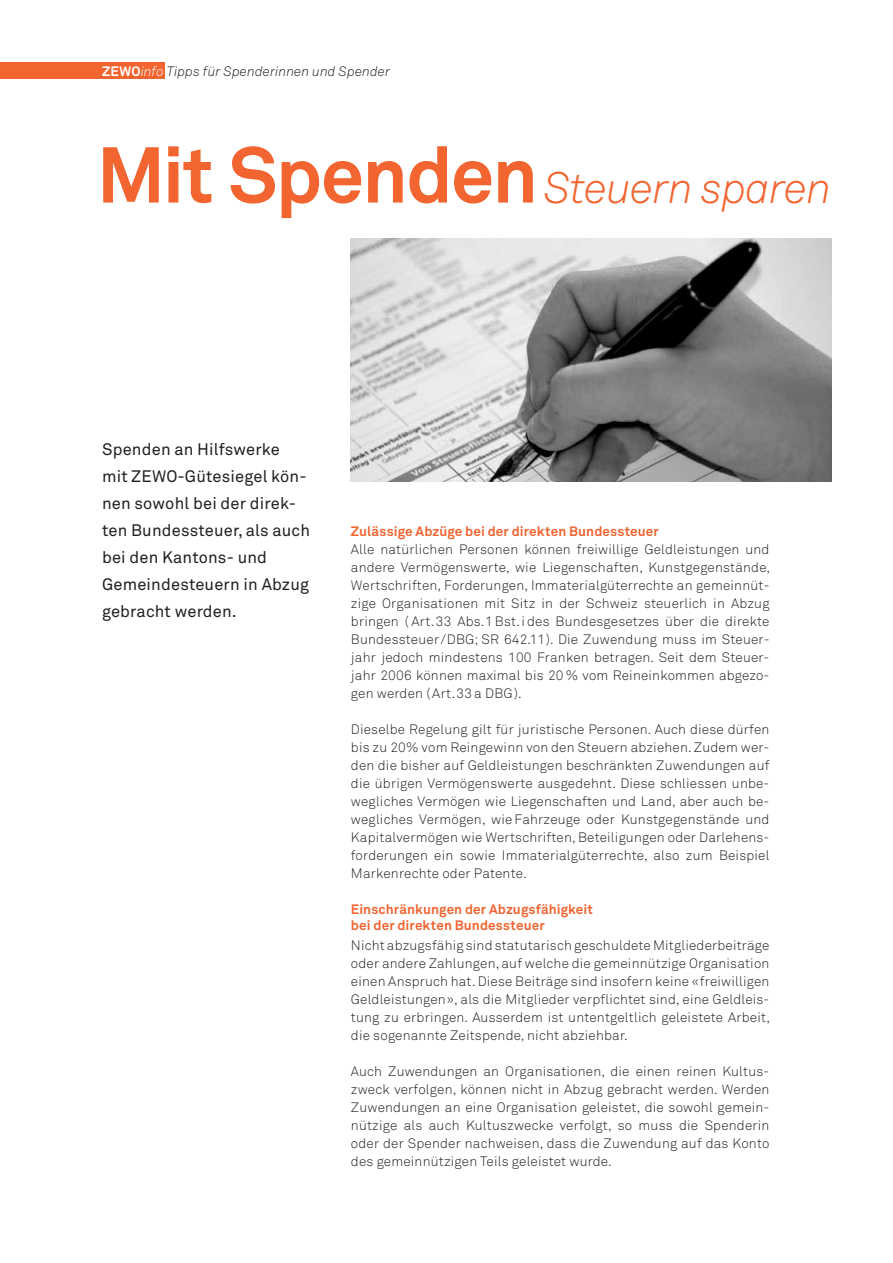
<style>
.page{position:relative;width:893px;height:1263px;background:#fff}
.page>*{position:absolute;margin:0;border:0;box-sizing:border-box;transform-origin:0 0}
.t1{font:italic 300 43.5px "Akkurat Std";letter-spacing:-.02em;color:#f26430}
.t2{font:16.5px/27px "Akkurat Std";letter-spacing:.01em;color:#231f20}
.t3{font:300 13.5px/18px "Akkurat Std";letter-spacing:.015em;color:#231f20;text-align:justify}
.t4{font:700 13.5px/16.2px "Akkurat Std";letter-spacing:.01em;color:#f26430}
.t5{font:italic 300 13.5px "Akkurat Std";letter-spacing:.005em;color:#231f20}
.s1{font-weight:700;font-style:normal;color:#fff}
.s2{color:#fff}
.s3{font-weight:700;font-style:normal;font-size:78px}
</style>
<div class="page">
<div style="left:0;top:63px;width:164px;height:16px;background:#f26430"></div>
<img style="left:351px;top:239px;width:481px;height:243px">
<p class="t5" style="left:102px;top:64px;width:290px"><span class="s1">ZEWO</span><span class="s2">info</span> Tipps für Spenderinnen und Spender</p>
<h1 class="t1" style="left:97px;top:162px;width:736px"><span class="s3">Mit Spenden</span>Steuern sparen</h1>
<p class="t2" style="left:102px;top:436px;width:210px">Spenden an Hilfswerke<br>mit ZEWO-Gütesiegel kön&shy;nen sowohl bei der direk&shy;ten Bundessteuer, als auch bei den Kantons- und<br>Gemeindesteuern in Abzug gebracht werden.</p>
<p class="t4" style="left:351px;top:523px;width:309px">Zulässige Abzüge bei der direkten Bundessteuer</p>
<p class="t3" style="left:351px;top:540px;width:421px">Alle natürlichen Personen können freiwillige Geldleistungen und andere Vermögenswerte, wie Liegenschaften, Kunstgegenstände, Wertschriften, Forderungen, Immaterialgüterrechte an gemeinnüt&shy;zige Organisationen mit Sitz in der Schweiz steuerlich in Abzug bringen ( Art.33 Abs.1Bst.i des Bundesgesetzes über die direkte Bundessteuer/DBG; SR 642.11). Die Zuwendung muss im Steuer&shy;jahr jedoch mindestens 100 Franken betragen. Seit dem Steuer&shy;jahr 2006 können maximal bis 20% vom Reineinkommen abgezo&shy;gen werden ( Art.33 a DBG).</p>
<p class="t3" style="left:351px;top:720px;width:420px">Dieselbe Regelung gilt für juristische Personen. Auch diese dürfen bis zu 20% vom Reingewinn von den Steuern abziehen. Zudem wer&shy;den die bisher auf Geldleistungen beschränkten Zuwendungen auf die übrigen Vermögenswerte ausgedehnt. Diese schliessen unbe&shy;wegliches Vermögen wie Liegenschaften und Land, aber auch be&shy;wegliches Vermögen, wie Fahrzeuge oder Kunstgegenstände und Kapitalvermögen wie Wertschriften, Beteiligungen oder Darlehens&shy;forderungen ein sowie Immaterialgüterrechte, also zum Beispiel Markenrechte oder Patente.</p>
<p class="t4" style="left:351px;top:901px;width:244px">Einschränkungen der Abzugsfähigkeit bei der direkten Bundessteuer</p>
<p class="t3" style="left:351px;top:936px;width:421px">Nicht abzugsfähig sind statutarisch geschuldete Mitgliederbeiträge oder andere Zahlungen, auf welche die gemeinnützige Organisation einen Anspruch hat. Diese Beiträge sind insofern keine «freiwilligen Geldleistungen», als die Mitglieder verpflichtet sind, eine Geldleis&shy;tung zu erbringen. Ausserdem ist untentgeltlich geleistete Arbeit, die sogenannte Zeitspende, nicht abziehbar.</p>
<p class="t3" style="left:351px;top:1062px;width:420px">Auch Zuwendungen an Organisationen, die einen reinen Kultus&shy;zweck verfolgen, können nicht in Abzug gebracht werden. Werden Zuwendungen an eine Organisation geleistet, die sowohl gemein&shy;nützige als auch Kultuszwecke verfolgt, so muss die Spenderin oder der Spender nachweisen, dass die Zuwendung auf das Konto des gemeinnützigen Teils geleistet wurde.</p>
</div>
